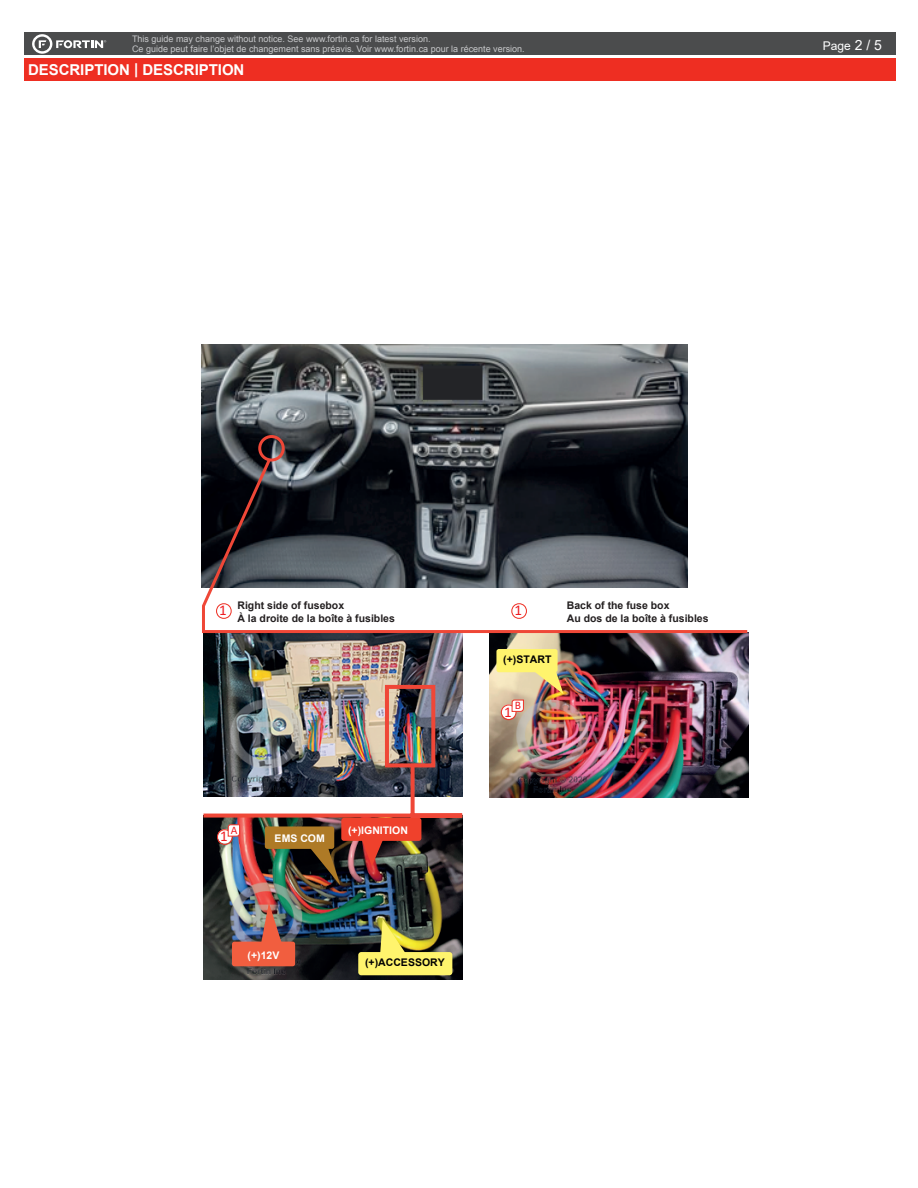
<style>
.page{position:relative;width:918px;height:1188px;background:#fff}
.page>*{position:absolute;margin:0;border:0;box-sizing:border-box;transform-origin:0 0}
.t1{font:700 15px "Arial";letter-spacing:-.005em;color:#fff}
.t2{font:15px "Calibri";color:#ee1d23}
.t3{font:12px "Arial";color:#fff}
.t4{font:11.55px "Calibri";color:#ee1d23}
.t5{font:700 10.5px/12.6px "Arial";color:#231f20}
.t6{font:700 10.5px "Arial";color:#fff}
.t7{font:700 10.5px "Arial";color:#000001}
.t8{font:9px/9.8px "Arial";color:#c7c8ca}
.s1{font-size:13.95px}
</style>
<div class="page">
<div style="left:24px;top:33px;width:872px;height:22px;background:#4b4c4d"></div>
<div style="left:24px;top:58px;width:872px;height:23px;background:#ee2e22"></div>
<svg style="left:32px;top:34px;width:74px;height:20px"></svg>
<img style="left:201px;top:344px;width:487px;height:113px">
<img style="left:203px;top:635px;width:259px;height:125px">
<img style="left:203px;top:885px;width:259px;height:95px">
<img style="left:490px;top:635px;width:258px;height:162px">
<div style="left:232px;top:942px;width:63px;height:24px;background:#f15e3f;border-radius:3px"></div>
<div style="left:358px;top:952px;width:94px;height:23px;background:#fff46d;border-radius:3px"></div>
<div style="left:496px;top:649px;width:62px;height:23px;background:#fff46d;border-radius:2px"></div>
<div style="left:148px;top:750px;width:25px;height:5px;border:1px solid #fff"></div>
<div style="left:385px;top:685px;width:50px;height:82px;border:4px solid #ef4737"></div>
<svg style="left:380px;top:919px;width:26px;height:34px"></svg>
<svg style="left:261px;top:903px;width:22px;height:39px"></svg>
<svg style="left:532px;top:667px;width:32px;height:27px"></svg>
<svg style="left:201px;top:457px;width:548px;height:178px"></svg>
<div style="left:258px;top:435px;width:27px;height:27px;border:3px solid #ef4737;border-radius:50%"></div>
<svg style="left:216px;top:603px;width:16px;height:16px"></svg>
<svg style="left:511px;top:603px;width:16px;height:16px"></svg>
<img style="left:203px;top:760px;width:260px;height:125px">
<svg style="left:501px;top:699px;width:23px;height:21px"></svg>
<p class="t8" style="left:132px;top:34px;width:394px">This guide may change without notice. See www.fortin.ca for latest version.<br>Ce guide peut faire l’objet de changement sans préavis. Voir www.fortin.ca pour la récente version.</p>
<h1 class="t1" style="left:28px;top:59px;width:218px">DESCRIPTION | DESCRIPTION</h1>
<h2 class="t3" style="left:823px;top:38px;width:61px">Page <span class="s1">2 / 5</span></h2>
<p class="t5" style="left:237px;top:599px;width:159px">Right side of fusebox<br>À la droite de la boîte à fusibles</p>
<p class="t2" style="left:219px;top:600px;width:9px">1</p>
<p class="t2" style="left:515px;top:600px;width:9px">1</p>
<p class="t7" style="left:503px;top:652px;width:50px">(+)START</p>
<p class="t4" style="left:515px;top:697px;width:8px">B</p>
<p class="t2" style="left:504px;top:701px;width:9px">1</p>
<p class="t5" style="left:567px;top:600px;width:143px">Back of the fuse box<br>Au dos de la boîte à fusibles</p>
<p class="t4" style="left:231px;top:822px;width:8px">A</p>
<p class="t2" style="left:220px;top:826px;width:9px">1</p>
<p class="t6" style="left:275px;top:831px;width:52px">EMS COM</p>
<p class="t6" style="left:348px;top:823px;width:61px">(+)IGNITION</p>
<p class="t6" style="left:248px;top:948px;width:33px">(+)12V</p>
<p class="t7" style="left:365px;top:955px;width:81px">(+)ACCESSORY</p>
</div>
